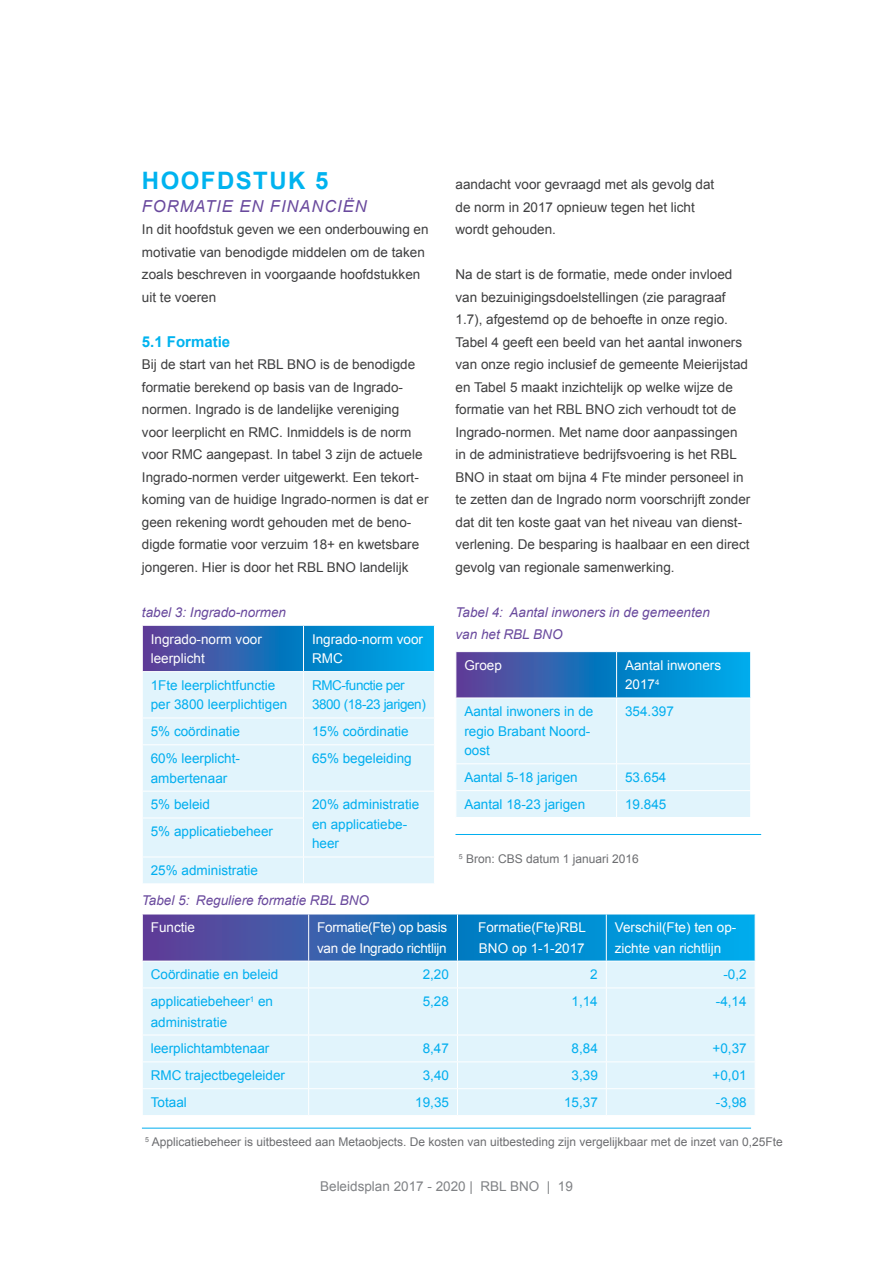
<style>
.page{position:relative;width:893px;height:1263px;background:#fff}
.page>*{position:absolute;margin:0;border:0;box-sizing:border-box;transform-origin:0 0}
.t1{font:700 24px "Arial";letter-spacing:.06em;color:#00b3ef}
.t2{font:italic 16.5px "Arial";letter-spacing:.06em;color:#69499d}
.t3{font:700 15px "Arial";color:#00b3ef}
.t4{font:13.5px/22.5px "Arial";color:#3e3e3f}
.t5{font:13.5px/19.5px "Arial";color:#00aeef}
.t6{font:13.5px/19.5px "Arial";color:#fff}
.t7{font:italic 13.5px/22.5px "Arial";color:#69499d}
.t8{font:13.5px/20.2px "Arial";letter-spacing:-.02em;color:#fff}
.t9{font:13.5px/19.5px "Arial";letter-spacing:-.03em;color:#00aeef}
.t10{font:13.5px "Arial";color:#808285}
.t11{font:12px "Arial";color:#6c6d70}
</style>
<div class="page">
<svg style="left:143px;top:626px;width:291px;height:45px;background:#1c76bf"></svg>
<div style="left:143px;top:672px;width:291px;height:211px;background:#e1f4fc"></div>
<hr style="left:303px;top:626px;width:1px;height:45px;background:#fff">
<hr style="left:303px;top:672px;width:1px;height:45px;background:#fff">
<hr style="left:142px;top:717px;width:161px;height:1px;background:#fff">
<hr style="left:303px;top:717px;width:132px;height:1px;background:#fff">
<svg style="left:303px;top:718px;width:1px;height:26px"></svg>
<hr style="left:142px;top:744px;width:161px;height:1px;background:#fff">
<hr style="left:303px;top:744px;width:132px;height:1px;background:#fff">
<hr style="left:303px;top:745px;width:1px;height:46px;background:#fff">
<hr style="left:142px;top:791px;width:161px;height:1px;background:#fff">
<hr style="left:303px;top:791px;width:132px;height:1px;background:#fff">
<svg style="left:303px;top:792px;width:1px;height:26px"></svg>
<hr style="left:142px;top:818px;width:162px;height:1px;background:#fff">
<hr style="left:303px;top:818px;width:1px;height:39px;background:#fff">
<hr style="left:142px;top:857px;width:161px;height:1px;background:#fff">
<hr style="left:303px;top:857px;width:132px;height:1px;background:#fff">
<svg style="left:303px;top:858px;width:1px;height:25px"></svg>
<svg style="left:455px;top:652px;width:296px;height:165px;background:#acd2eb"></svg>
<hr style="left:455px;top:834px;width:306px;height:1px;background:#00aeef">
<hr style="left:142px;top:1128px;width:609px;height:1px;background:#00aeef">
<div style="left:143px;top:988px;width:612px;height:127px;background:#e1f4fc"></div>
<svg style="left:142px;top:914px;width:614px;height:73px;background:#66a5d6"></svg>
<hr style="left:308px;top:988px;width:1px;height:47px;background:#fff">
<hr style="left:457px;top:988px;width:1px;height:47px;background:#fff">
<hr style="left:606px;top:988px;width:1px;height:47px;background:#fff">
<hr style="left:142px;top:1035px;width:167px;height:1px;background:#fff">
<hr style="left:309px;top:1035px;width:148px;height:1px;background:#fff">
<hr style="left:457px;top:1035px;width:149px;height:1px;background:#fff">
<hr style="left:606px;top:1035px;width:149px;height:1px;background:#fff">
<hr style="left:142px;top:1061px;width:167px;height:1px;background:#fff">
<hr style="left:309px;top:1061px;width:148px;height:1px;background:#fff">
<hr style="left:457px;top:1061px;width:149px;height:1px;background:#fff">
<hr style="left:606px;top:1061px;width:149px;height:1px;background:#fff">
<hr style="left:142px;top:1088px;width:167px;height:1px;background:#fff">
<hr style="left:309px;top:1088px;width:148px;height:1px;background:#fff">
<svg style="left:308px;top:1036px;width:1px;height:79px"></svg>
<hr style="left:457px;top:1088px;width:149px;height:1px;background:#fff">
<svg style="left:457px;top:1036px;width:1px;height:79px"></svg>
<hr style="left:606px;top:1088px;width:149px;height:1px;background:#fff">
<svg style="left:606px;top:1036px;width:1px;height:79px"></svg>
<h1 class="t1" style="left:142px;top:165px;width:188px">HOOFDSTUK 5</h1>
<p class="t2" style="left:142px;top:195px;width:226px">FORMATIE EN FINANCIËN</p>
<p class="t4" style="left:142px;top:218px;width:288px">In dit hoofdstuk geven we een onderbouwing en motivatie van benodigde middelen om de taken zoals beschreven in voorgaande hoofdstukken uit te voeren</p>
<p class="t3" style="left:142px;top:331px;width:90px">5.1 Formatie</p>
<p class="t4" style="left:142px;top:353px;width:288px">Bij de start van het RBL BNO is de benodigde formatie berekend op basis van de Ingrado&shy;normen. Ingrado is de landelijke vereniging voor leerplicht en RMC. Inmiddels is de norm voor RMC aangepast. In tabel 3 zijn de actuele Ingrado-normen verder uitgewerkt. Een tekort&shy;koming van de huidige Ingrado-normen is dat er geen rekening wordt gehouden met de beno&shy;digde formatie voor verzuim 18+ en kwetsbare jongeren. Hier is door het RBL BNO landelijk</p>
<p class="t7" style="left:142px;top:601px;width:146px">tabel 3: Ingrado-normen</p>
<p class="t6" style="left:151px;top:629px;width:113px">Ingrado-norm voor leerplicht</p>
<p class="t6" style="left:312px;top:629px;width:113px">Ingrado-norm voor<br>RMC</p>
<p class="t5" style="left:151px;top:676px;width:138px">1Fte leerplichtfunctie per 3800 leerplichtigen</p>
<p class="t9" style="left:312px;top:676px;width:115px">RMC-functie per<br>3800 (18-23 jarigen)</p>
<p class="t5" style="left:151px;top:722px;width:91px">5% coördinatie</p>
<p class="t5" style="left:312px;top:722px;width:98px">15% coördinatie</p>
<p class="t5" style="left:151px;top:749px;width:91px">60% leerplicht&shy;ambertenaar</p>
<p class="t5" style="left:312px;top:749px;width:101px">65% begeleiding</p>
<p class="t5" style="left:151px;top:795px;width:61px">5% beleid</p>
<p class="t5" style="left:312px;top:795px;width:109px">20% administratie en applicatiebe&shy;heer</p>
<p class="t5" style="left:151px;top:822px;width:124px">5% applicatiebeheer</p>
<p class="t5" style="left:151px;top:861px;width:109px">25% administratie</p>
<p class="t7" style="left:142px;top:889px;width:229px">Tabel 5: Reguliere formatie RBL BNO</p>
<p class="t4" style="left:455px;top:173px;width:260px">aandacht voor gevraagd met als gevolg dat de norm in 2017 opnieuw tegen het licht wordt gehouden.</p>
<p class="t4" style="left:455px;top:263px;width:296px">Na de start is de formatie, mede onder invloed van bezuinigingsdoelstellingen (zie paragraaf 1.7), afgestemd op de behoefte in onze regio.<br>Tabel 4 geeft een beeld van het aantal inwoners van onze regio inclusief de gemeente Meierijstad en Tabel 5 maakt inzichtelijk op welke wijze de formatie van het RBL BNO zich verhoudt tot de Ingrado-normen. Met name door aanpassingen in de administratieve bedrijfsvoering is het RBL BNO in staat om bijna 4 Fte minder personeel in te zetten dan de Ingrado norm voorschrijft zonder dat dit ten koste gaat van het niveau van dienst&shy;verlening. De besparing is haalbaar en een direct gevolg van regionale samenwerking.</p>
<p class="t7" style="left:455px;top:601px;width:256px">Tabel 4: Aantal inwoners in de gemeenten van het RBL BNO</p>
<p class="t6" style="left:464px;top:656px;width:39px">Groep</p>
<p class="t6" style="left:625px;top:656px;width:98px">Aantal inwoners<br>2017<sup>4</sup></p>
<p class="t5" style="left:464px;top:702px;width:131px">Aantal inwoners in de regio Brabant Noord&shy;oost</p>
<p class="t5" style="left:625px;top:702px;width:50px">354.397</p>
<p class="t5" style="left:464px;top:768px;width:115px">Aantal 5-18 jarigen</p>
<p class="t5" style="left:625px;top:768px;width:43px">53.654</p>
<p class="t5" style="left:464px;top:795px;width:122px">Aantal 18-23 jarigen</p>
<p class="t5" style="left:625px;top:795px;width:43px">19.845</p>
<p class="t11" style="left:459px;top:851px;width:181px"><sup>5</sup> Bron: CBS datum 1 januari 2016</p>
<p class="t6" style="left:151px;top:918px;width:46px">Functie</p>
<p class="t8" style="left:317px;top:918px;width:132px">Formatie(Fte) op basis van de Ingrado richtlijn</p>
<p class="t6" style="left:478px;top:918px;width:110px;line-height:20.2px">Formatie(Fte)RBL<br>BNO op 1-1-2017</p>
<p class="t6" style="left:615px;top:918px;width:123px;line-height:20.2px">Verschil(Fte) ten op&shy;zichte van richtlijn</p>
<p class="t5" style="left:151px;top:965px;width:129px">Coördinatie en beleid</p>
<p class="t5" style="left:423px;top:965px;width:28px">2,20</p>
<p class="t5" style="left:590px;top:965px;width:9px">2</p>
<p class="t5" style="left:723px;top:965px;width:25px">-0,2</p>
<p class="t5" style="left:151px;top:991px;width:124px;line-height:20.2px">applicatiebeheer<sup>1</sup> en administratie</p>
<p class="t5" style="left:423px;top:992px;width:28px">5,28</p>
<p class="t5" style="left:572px;top:992px;width:28px">1,14</p>
<p class="t5" style="left:716px;top:992px;width:32px">-4,14</p>
<p class="t5" style="left:151px;top:1039px;width:120px">leerplichtambtenaar</p>
<p class="t5" style="left:423px;top:1039px;width:28px">8,47</p>
<p class="t5" style="left:572px;top:1039px;width:28px">8,84</p>
<p class="t5" style="left:712px;top:1039px;width:36px">+0,37</p>
<p class="t5" style="left:151px;top:1066px;width:136px">RMC trajectbegeleider</p>
<p class="t5" style="left:423px;top:1066px;width:28px">3,40</p>
<p class="t5" style="left:572px;top:1066px;width:28px">3,39</p>
<p class="t5" style="left:712px;top:1066px;width:36px">+0,01</p>
<p class="t5" style="left:151px;top:1093px;width:38px">Totaal</p>
<p class="t5" style="left:415px;top:1093px;width:35px">19,35</p>
<p class="t5" style="left:564px;top:1093px;width:35px">15,37</p>
<p class="t5" style="left:716px;top:1093px;width:32px">-3,98</p>
<p class="t11" style="left:145px;top:1134px;width:639px"><sup>5</sup> Applicatiebeheer is uitbesteed aan Metaobjects. De kosten van uitbesteding zijn vergelijkbaar met de inzet van 0,25Fte</p>
<p class="t10" style="left:320px;top:1177px;width:254px">Beleidsplan 2017 - 2020 | RBL BNO | 19</p>
</div>
